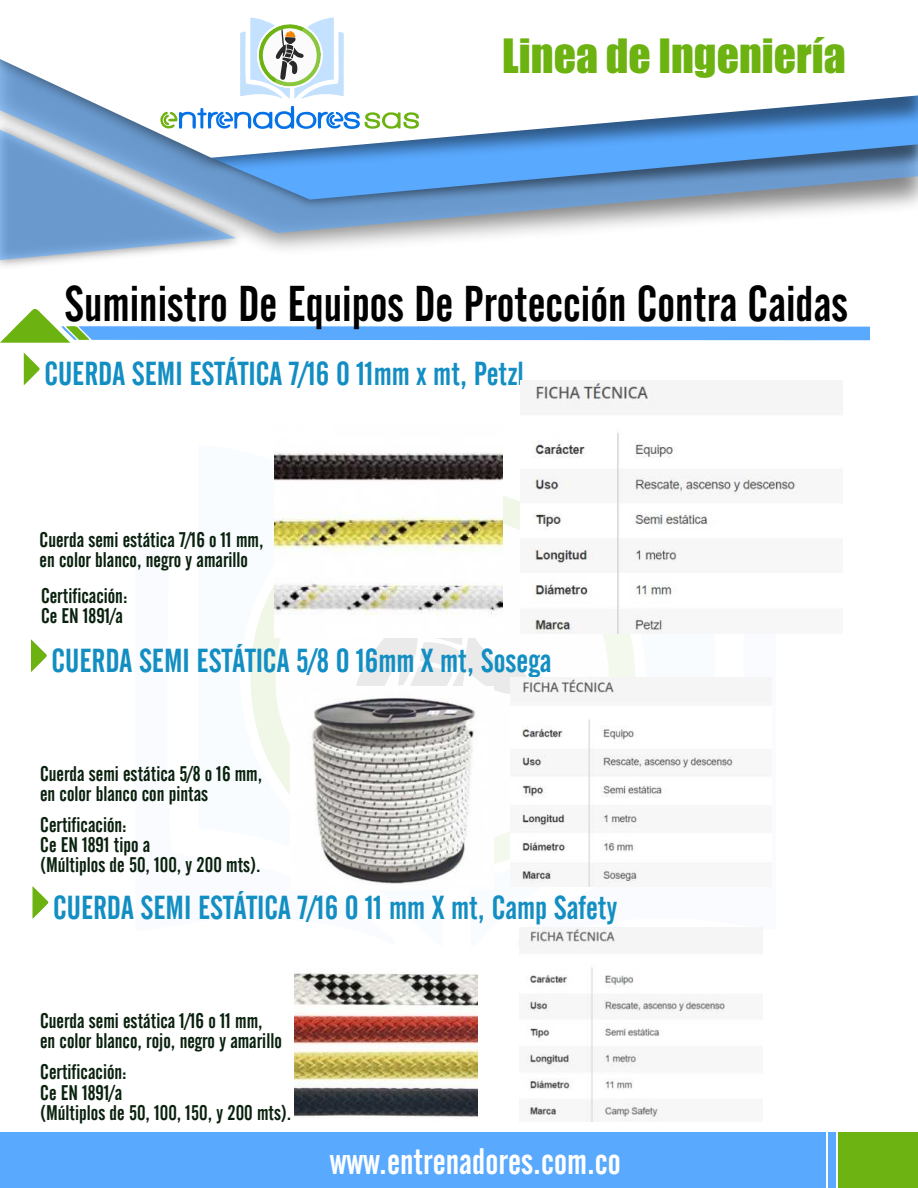
<style>
.page{position:relative;width:918px;height:1188px;background:#fff}
.page>*{position:absolute;margin:0;border:0;box-sizing:border-box;transform-origin:0 0}
.t1{font:49.8px "Alternate Gothic No 2 BT";color:#000}
.t2{font:43.65px "Impact";color:#6cb211}
.t3{font:36.45px "Alternate Gothic No 2 BT";color:#fff}
.t4{font:33px "Alternate Gothic No 2 BT";color:#138ec2}
.t5{font:21px/20.1px "Alternate Gothic No 2 BT";color:#0a210e}
</style>
<div class="page">
<svg style="left:250px;top:469px;width:410px;height:395px"></svg>
<svg style="left:352px;top:518px;width:181px;height:315px"></svg>
<svg style="left:419px;top:200px;width:499px;height:30px"></svg>
<svg style="left:419px;top:158px;width:499px;height:41px;background:#6492c4"></svg>
<svg style="left:0;top:17px;width:918px;height:141px"></svg>
<div style="left:0;top:1132px;width:825px;height:55px;background:#59a9ff"></div>
<div style="left:839px;top:1132px;width:79px;height:55px;background:#6db312"></div>
<div style="left:828px;top:1132px;width:8px;height:55px;background:#59a9ff"></div>
<svg style="left:0;top:105px;width:419px;height:155px"></svg>
<svg style="left:240px;top:18px;width:104px;height:81px"></svg>
<svg style="left:0;top:309px;width:870px;height:34px"></svg>
<svg style="left:24px;top:353px;width:16px;height:32px"></svg>
<svg style="left:31px;top:639px;width:16px;height:33px"></svg>
<svg style="left:33px;top:886px;width:15px;height:33px"></svg>
<img style="left:275px;top:452px;width:228px;height:185px">
<img style="left:520px;top:380px;width:323px;height:253px">
<img style="left:291px;top:687px;width:203px;height:197px">
<img style="left:511px;top:678px;width:223px;height:208px">
<img style="left:295px;top:972px;width:182px;height:146px">
<img style="left:525px;top:928px;width:200px;height:193px">
<h2 class="t2" style="left:502px;top:22px;width:345px">Linea de Ingeniería</h2>
<h1 class="t1" style="left:65px;top:276px;width:785px">Suministro De Equipos De Protección Contra Caidas</h1>
<h3 class="t4" style="left:44px;top:355px;width:481px">CUERDA SEMI ESTÁTICA 7/16 O 11mm x mt, Petzl</h3>
<p class="t5" style="left:40px;top:530px;width:225px">Cuerda semi estática 7/16 o 11 mm, en color blanco, negro y amarillo</p>
<p class="t5" style="left:41px;top:586px;width:88px">Certificación:<br>Ce EN 1891/a</p>
<h3 class="t4" style="left:52px;top:642px;width:501px">CUERDA SEMI ESTÁTICA 5/8 O 16mm X mt, Sosega</h3>
<p class="t5" style="left:40px;top:764px;width:224px">Cuerda semi estática 5/8 o 16 mm, en color blanco con pintas</p>
<p class="t5" style="left:40px;top:815px;width:222px">Certificación:<br>Ce EN 1891 tipo a<br>(Múltiplos de 50, 100, y 200 mts).</p>
<h3 class="t4" style="left:53px;top:889px;width:566px">CUERDA SEMI ESTÁTICA 7/16 O 11 mm X mt, Camp Safety</h3>
<p class="t5" style="left:40px;top:1011px;width:243px">Cuerda semi estática 1/16 o 11 mm, en color blanco, rojo, negro y amarillo</p>
<p class="t5" style="left:40px;top:1062px;width:253px">Certificación:<br>Ce EN 1891/a<br>(Múltiplos de 50, 100, 150, y 200 mts).</p>
<h3 class="t3" style="left:330px;top:1141px;width:293px">www.entrenadores.com.co</h3>
</div>
